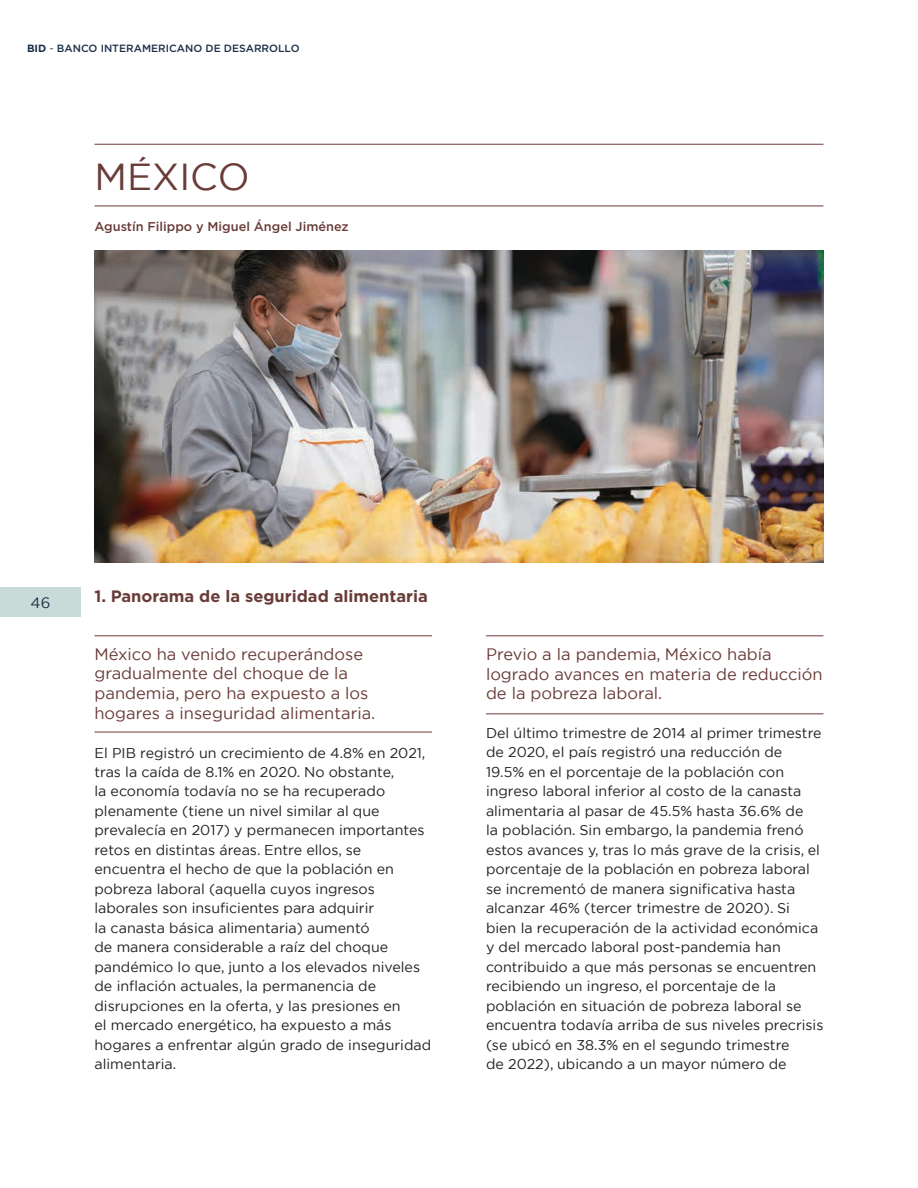
<style>
.page{position:relative;width:918px;height:1188px;background:#fff}
.page>*{position:absolute;margin:0;border:0;box-sizing:border-box;transform-origin:0 0}
.t1{font:37.5px "Gotham";color:#693c38}
.t2{font:16.5px/19.5px "Gotham";color:#693c38}
.t3{font:700 16.5px "Gotham";color:#693c38}
.t4{font:15px "Gotham";color:#1c2f48}
.t5{font:14.25px/19.5px "Gotham";color:#231f20}
.t6{font:500 12.75px "Gotham";color:#693c38}
.t7{font:500 10.5px "Gotham";color:#1c2f48}
.s1{font-weight:700}
.s2{font-weight:400}
</style>
<div class="page">
<hr style="left:94px;top:206px;width:730px;height:1px;background:#693c38">
<hr style="left:94px;top:144px;width:730px;height:1px;background:#693c38">
<img style="left:94px;top:250px;width:730px;height:312px">
<hr style="left:94px;top:732px;width:338px;height:1px;background:#693c38">
<hr style="left:486px;top:714px;width:338px;height:1px;background:#693c38">
<hr style="left:94px;top:636px;width:338px;height:1px;background:#693c38">
<hr style="left:486px;top:636px;width:338px;height:1px;background:#693c38">
<div style="left:0;top:587px;width:81px;height:29px;background:#cadad8"></div>
<p class="t7" style="left:27px;top:42px;width:274px"><span class="s1">BID</span> <span class="s2">-</span> BANCO INTERAMERICANO DE DESARROLLO</p>
<h1 class="t1" style="left:94px;top:152px;width:157px">MÉXICO</h1>
<p class="t6" style="left:94px;top:219px;width:256px">Agustín Filippo y Miguel Ángel Jiménez</p>
<p class="t4" style="left:31px;top:593px;width:21px">46</p>
<p class="t3" style="left:94px;top:586px;width:335px">1. Panorama de la seguridad alimentaria</p>
<p class="t2" style="left:94px;top:644px;width:282px">México ha venido recuperándose gradualmente del choque de la pandemia, pero ha expuesto a los hogares a inseguridad alimentaria.</p>
<p class="t5" style="left:94px;top:742px;width:338px">El PIB registró un crecimiento de 4.8% en 2021, tras la caída de 8.1% en 2020. No obstante,<br>la economía todavía no se ha recuperado plenamente (tiene un nivel similar al que prevalecía en 2017) y permanecen importantes retos en distintas áreas. Entre ellos, se encuentra el hecho de que la población en pobreza laboral (aquella cuyos ingresos laborales son insuficientes para adquirir<br>la canasta básica alimentaria) aumentó<br>de manera considerable a raíz del choque pandémico lo que, junto a los elevados niveles de inflación actuales, la permanencia de disrupciones en la oferta, y las presiones en<br>el mercado energético, ha expuesto a más hogares a enfrentar algún grado de inseguridad alimentaria.</p>
<p class="t2" style="left:486px;top:644px;width:338px">Previo a la pandemia, México había logrado avances en materia de reducción de la pobreza laboral.</p>
<p class="t5" style="left:486px;top:723px;width:339px">Del último trimestre de 2014 al primer trimestre de 2020, el país registró una reducción de 19.5% en el porcentaje de la población con ingreso laboral inferior al costo de la canasta alimentaria al pasar de 45.5% hasta 36.6% de<br>la población. Sin embargo, la pandemia frenó estos avances y, tras lo más grave de la crisis, el porcentaje de la población en pobreza laboral se incrementó de manera significativa hasta alcanzar 46% (tercer trimestre de 2020). Si bien la recuperación de la actividad económica y del mercado laboral post-pandemia han contribuido a que más personas se encuentren recibiendo un ingreso, el porcentaje de la población en situación de pobreza laboral se encuentra todavía arriba de sus niveles precrisis (se ubicó en 38.3% en el segundo trimestre<br>de 2022), ubicando a un mayor número de</p>
</div>
